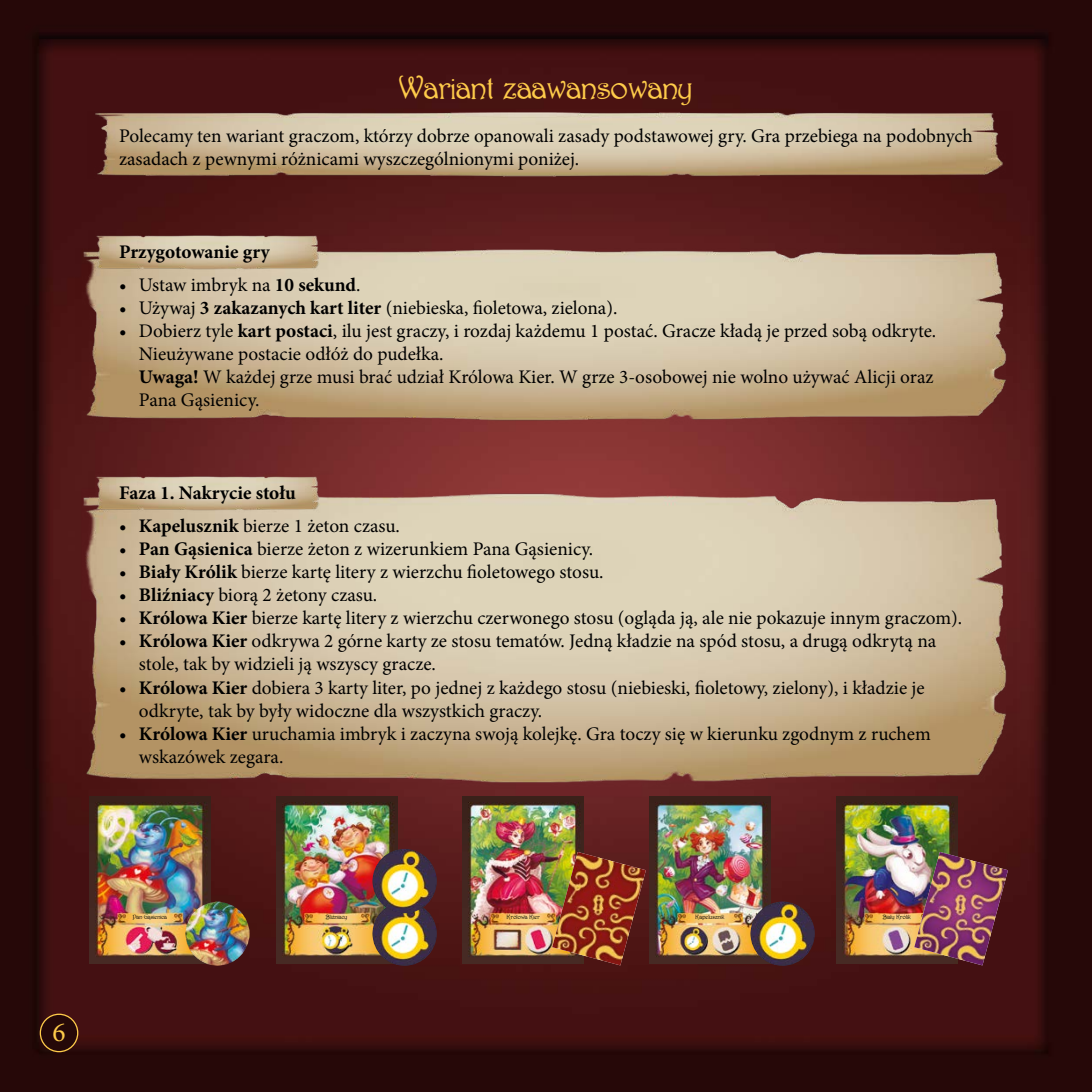
<style>
.page{position:relative;width:1092px;height:1092px;background:#fff}
.page>*{position:absolute;margin:0;border:0;box-sizing:border-box;transform-origin:0 0}
.t1{font:33.25px "Harrington";color:#fecb4a}
.t2{font:27.3px "Minion Pro";color:#fecb4a}
.t3{font:19.25px/23.1px "Minion Pro";color:#000}
.t4{font:700 19.25px "Minion Pro";color:#000}
.t5{font:6.48px "Harrington";color:#000}
.s1{font-weight:700}
</style>
<div class="page">
<img style="left:0;top:0;width:1091px;height:1091px">
<img style="left:87px;top:111px;width:925px;height:68px">
<img style="left:75px;top:248px;width:941px;height:175px">
<img style="left:75px;top:491px;width:941px;height:297px">
<img style="left:88px;top:231px;width:240px;height:51px">
<img style="left:88px;top:471px;width:240px;height:52px">
<img style="left:89px;top:796px;width:121px;height:167px">
<img style="left:185px;top:901px;width:64px;height:64px;border-radius:32px">
<img style="left:649px;top:796px;width:121px;height:167px">
<img style="left:750px;top:901px;width:64px;height:64px;border-radius:32px">
<img style="left:276px;top:796px;width:121px;height:167px">
<img style="left:372px;top:901px;width:65px;height:64px;border-radius:32px">
<img style="left:372px;top:848px;width:65px;height:65px;border-radius:32px">
<img style="left:463px;top:796px;width:121px;height:167px">
<img style="left:552px;top:851px;width:93px;height:114px">
<img style="left:836px;top:796px;width:121px;height:167px">
<img style="left:914px;top:851px;width:93px;height:114px">
<div style="left:40px;top:1014px;width:38px;height:37px;background:#250808;border-radius:50%"></div>
<div style="left:40px;top:1013px;width:38px;height:39px;border:1px solid #fecb4a;border-radius:50%"></div>
<h1 class="t1" style="left:399px;top:68px;width:295px">Wariant zaawansowany</h1>
<p class="t3" style="left:119px;top:124px;width:855px">Polecamy ten wariant graczom, którzy dobrze opanowali zasady podstawowej gry. Gra przebiega na podobnych zasadach z pewnymi różnicami wyszczególnionymi poniżej.</p>
<p class="t4" style="left:119px;top:238px;width:152px">Przygotowanie gry</p>
<p class="t3" style="left:119px;top:273px;width:243px">• Ustaw imbryk na <span class="s1">10 sekund</span>.</p>
<p class="t3" style="left:119px;top:296px;width:499px">• Używaj <span class="s1">3 zakazanych kart liter</span> (niebieska, fioletowa, zielona).</p>
<p class="t3" style="left:139px;top:319px;width:798px;text-indent:-20px">• Dobierz tyle <span class="s1">kart postaci</span>, ilu jest graczy, i rozdaj każdemu 1 postać. Gracze kładą je przed sobą odkryte.<br>Nieużywane postacie odłóż do pudełka.<br><span class="s1">Uwaga!</span> W każdej grze musi brać udział Królowa Kier. W grze 3-osobowej nie wolno używać Alicji oraz Pana Gąsienicy.</p>
<p class="t4" style="left:119px;top:479px;width:178px">Faza 1. Nakrycie stołu</p>
<p class="t3" style="left:119px;top:514px;width:282px">• <span class="s1">Kapelusznik</span> bierze 1 żeton czasu.</p>
<p class="t3" style="left:119px;top:537px;width:475px">• <span class="s1">Pan Gąsienica</span> bierze żeton z wizerunkiem Pana Gąsienicy.</p>
<p class="t3" style="left:119px;top:560px;width:486px">• <span class="s1">Biały Królik</span> bierze kartę litery z wierzchu fioletowego stosu.</p>
<p class="t3" style="left:119px;top:583px;width:260px">• <span class="s1">Bliźniacy</span> biorą 2 żetony czasu.</p>
<p class="t3" style="left:119px;top:606px;width:844px">• <span class="s1">Królowa Kier</span> bierze kartę litery z wierzchu czerwonego stosu (ogląda ją, ale nie pokazuje innym graczom).</p>
<p class="t3" style="left:139px;top:629px;width:798px;text-indent:-20px">• <span class="s1">Królowa Kier</span> odkrywa 2 górne karty ze stosu tematów. Jedną kładzie na spód stosu, a drugą odkrytą na stole, tak by widzieli ją wszyscy gracze.</p>
<p class="t3" style="left:139px;top:676px;width:787px;text-indent:-20px">• <span class="s1">Królowa Kier</span> dobiera 3 karty liter, po jednej z każdego stosu (niebieski, fioletowy, zielony), i kładzie je odkryte, tak by były widoczne dla wszystkich graczy.</p>
<p class="t3" style="left:139px;top:722px;width:793px;text-indent:-20px">• <span class="s1">Królowa Kier</span> uruchamia imbryk i zaczyna swoją kolejkę. Gra toczy się w kierunku zgodnym z ruchem wskazówek zegara.</p>
<h2 class="t2" style="left:52px;top:1013px;width:15px">6</h2>
<p class="t5" style="left:133px;top:913px;width:36px">Pan Gąsienica</p>
<p class="t5" style="left:326px;top:913px;width:23px">Bliźniacy</p>
<p class="t5" style="left:507px;top:913px;width:34px">Królowa Kier</p>
<p class="t5" style="left:695px;top:913px;width:31px">Kapelusznik</p>
<p class="t5" style="left:882px;top:913px;width:30px">Biały Królik</p>
</div>
